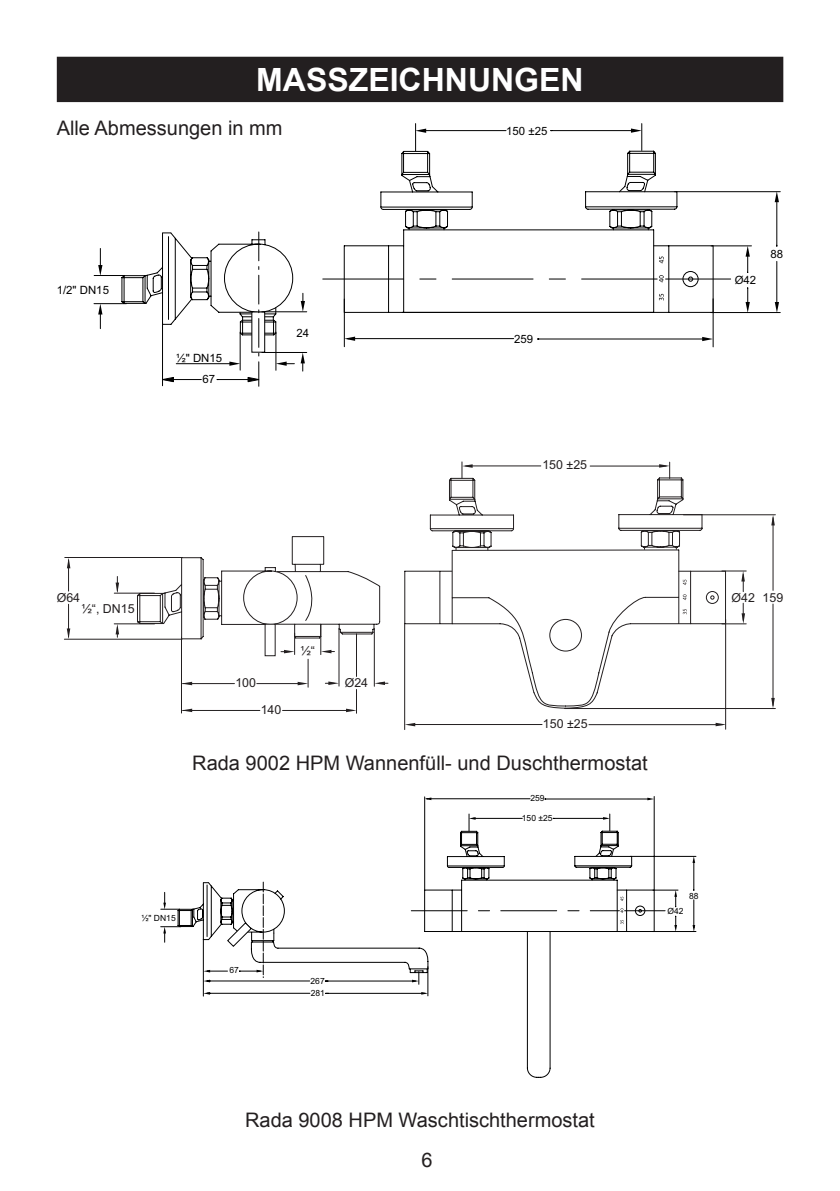
<style>
.page{position:relative;width:840px;height:1191px;background:#fff}
.page>*{position:absolute;margin:0;border:0;box-sizing:border-box;transform-origin:0 0}
.Heading_1{font:700 32px "Arial";color:#fff}
._1_2_3{font:20px "Arial";color:#231f20}
.t1{font:12.4px "Arial";color:#231f20}
.t2{font:11.4px "Arial";color:#000}
.t3{font:8.6px/12.2px "Arial";color:#000}
</style>
<div class="page">
<div style="left:57px;top:57px;width:725px;height:45px;background:#231f20"></div>
<hr style="left:344px;top:312px;width:309px;height:1px;background:#000">
<hr style="left:344px;top:245px;width:59px;height:1px;background:#000">
<hr style="left:344px;top:246px;width:1px;height:66px;background:#000">
<svg style="left:380px;top:150px;width:333px;height:163px"></svg>
<hr style="left:344px;top:299px;width:1px;height:48px;background:#000">
<hr style="left:712px;top:299px;width:1px;height:48px;background:#000">
<hr style="left:674px;top:191px;width:105px;height:1px;background:#000">
<hr style="left:710px;top:312px;width:69px;height:1px;background:#000">
<hr style="left:94px;top:275px;width:30px;height:1px;background:#000">
<hr style="left:94px;top:303px;width:32px;height:1px;background:#000">
<svg style="left:344px;top:336px;width:11px;height:5px"></svg>
<svg style="left:701px;top:337px;width:11px;height:4px"></svg>
<hr style="left:347px;top:338px;width:166px;height:1px;background:#000">
<svg style="left:415px;top:124px;width:11px;height:27px"></svg>
<svg style="left:630px;top:124px;width:12px;height:26px"></svg>
<hr style="left:422px;top:130px;width:83px;height:1px;background:#000">
<svg style="left:774px;top:302px;width:4px;height:10px"></svg>
<svg style="left:774px;top:191px;width:4px;height:11px"></svg>
<hr style="left:776px;top:261px;width:1px;height:45px;background:#000">
<svg style="left:98px;top:248px;width:4px;height:27px"></svg>
<svg style="left:98px;top:304px;width:4px;height:25px"></svg>
<svg style="left:658px;top:294px;width:5px;height:6px"></svg>
<svg style="left:658px;top:256px;width:5px;height:7px"></svg>
<hr style="left:550px;top:130px;width:87px;height:1px;background:#000">
<hr style="left:776px;top:201px;width:1px;height:45px;background:#000">
<hr style="left:537px;top:339px;width:168px;height:1px;background:#000">
<svg style="left:322px;top:275px;width:408px;height:7px"></svg>
<svg style="left:121px;top:232px;width:173px;height:154px"></svg>
<hr style="left:262px;top:311px;width:44px;height:1px;background:#000">
<hr style="left:262px;top:352px;width:44px;height:1px;background:#000">
<svg style="left:300px;top:353px;width:5px;height:18px"></svg>
<svg style="left:300px;top:293px;width:5px;height:19px"></svg>
<svg style="left:380px;top:191px;width:297px;height:19px"></svg>
<hr style="left:710px;top:245px;width:41px;height:1px;background:#000">
<svg style="left:745px;top:246px;width:4px;height:26px"></svg>
<svg style="left:745px;top:288px;width:4px;height:24px"></svg>
<svg style="left:136px;top:477px;width:566px;height:162px"></svg>
<svg style="left:181px;top:477px;width:500px;height:163px"></svg>
<hr style="left:465px;top:465px;width:75px;height:1px;background:#231f20">
<svg style="left:461px;top:462px;width:11px;height:16px"></svg>
<hr style="left:589px;top:466px;width:76px;height:1px;background:#231f20">
<svg style="left:658px;top:462px;width:12px;height:16px"></svg>
<hr style="left:404px;top:623px;width:1px;height:106px;background:#231f20">
<hr style="left:724px;top:619px;width:1px;height:110px;background:#231f20">
<hr style="left:408px;top:724px;width:133px;height:1px;background:#231f20">
<svg style="left:404px;top:723px;width:11px;height:3px"></svg>
<hr style="left:588px;top:724px;width:134px;height:1px;background:#231f20">
<svg style="left:715px;top:723px;width:10px;height:3px"></svg>
<svg style="left:451px;top:549px;width:294px;height:160px"></svg>
<hr style="left:564px;top:708px;width:211px;height:1px;background:#231f20">
<hr style="left:683px;top:514px;width:92px;height:1px;background:#231f20">
<hr style="left:772px;top:518px;width:1px;height:72px;background:#231f20">
<svg style="left:770px;top:515px;width:4px;height:10px"></svg>
<hr style="left:772px;top:604px;width:1px;height:101px;background:#231f20">
<svg style="left:771px;top:698px;width:3px;height:10px"></svg>
<hr style="left:114px;top:593px;width:40px;height:1px;background:#231f20">
<hr style="left:114px;top:623px;width:40px;height:1px;background:#231f20">
<hr style="left:64px;top:639px;width:118px;height:1px;background:#231f20">
<hr style="left:65px;top:557px;width:117px;height:1px;background:#231f20">
<svg style="left:67px;top:558px;width:3px;height:10px"></svg>
<svg style="left:67px;top:628px;width:3px;height:11px"></svg>
<hr style="left:68px;top:560px;width:1px;height:31px;background:#231f20">
<svg style="left:115px;top:576px;width:4px;height:17px"></svg>
<svg style="left:115px;top:624px;width:4px;height:13px"></svg>
<hr style="left:68px;top:604px;width:1px;height:33px;background:#231f20">
<hr style="left:181px;top:637px;width:1px;height:76px;background:#231f20">
<hr style="left:182px;top:683px;width:52px;height:1px;background:#231f20">
<svg style="left:182px;top:682px;width:10px;height:3px"></svg>
<hr style="left:257px;top:683px;width:46px;height:1px;background:#231f20">
<hr style="left:182px;top:710px;width:78px;height:1px;background:#231f20">
<svg style="left:182px;top:708px;width:10px;height:4px"></svg>
<hr style="left:282px;top:710px;width:71px;height:1px;background:#231f20">
<svg style="left:346px;top:689px;width:11px;height:24px"></svg>
<hr style="left:338px;top:628px;width:1px;height:58px;background:#231f20">
<hr style="left:374px;top:628px;width:1px;height:58px;background:#231f20">
<svg style="left:325px;top:681px;width:14px;height:4px"></svg>
<svg style="left:374px;top:681px;width:14px;height:4px"></svg>
<hr style="left:356px;top:634px;width:1px;height:42px;background:#231f20">
<svg style="left:281px;top:633px;width:27px;height:54px"></svg>
<svg style="left:320px;top:625px;width:14px;height:29px"></svg>
<hr style="left:424px;top:797px;width:1px;height:93px;background:#000">
<hr style="left:653px;top:796px;width:1px;height:93px;background:#000">
<hr style="left:629px;top:856px;width:66px;height:1px;background:#000">
<hr style="left:652px;top:931px;width:43px;height:1px;background:#000">
<hr style="left:203px;top:939px;width:1px;height:57px;background:#000">
<svg style="left:424px;top:797px;width:7px;height:3px"></svg>
<svg style="left:647px;top:797px;width:6px;height:3px"></svg>
<hr style="left:426px;top:798px;width:103px;height:1px;background:#000">
<svg style="left:692px;top:899px;width:2px;height:32px"></svg>
<svg style="left:692px;top:856px;width:2px;height:34px"></svg>
<hr style="left:544px;top:798px;width:105px;height:1px;background:#000">
<svg style="left:411px;top:814px;width:266px;height:118px"></svg>
<svg style="left:251px;top:931px;width:299px;height:146px"></svg>
<svg style="left:412px;top:971px;width:7px;height:13px"></svg>
<hr style="left:325px;top:980px;width:90px;height:1px;background:#000">
<svg style="left:161px;top:882px;width:124px;height:100px"></svg>
<hr style="left:207px;top:980px;width:102px;height:1px;background:#000">
<hr style="left:325px;top:993px;width:100px;height:1px;background:#000">
<hr style="left:207px;top:993px;width:103px;height:1px;background:#000">
<hr style="left:427px;top:966px;width:1px;height:30px;background:#000">
<p class="Heading_1" style="left:256px;top:58px;width:329px">MASSZEICHNUNGEN</p>
<p class="t2" style="left:506px;top:123px;width:43px">150 ±25</p>
<p class="_1_2_3" style="left:57px;top:115px;width:227px">Alle Abmessungen in mm</p>
<p class="t2" style="left:57px;top:283px;width:54px">1/2" DN15</p>
<p class="t2" style="left:176px;top:350px;width:47px">½" DN15</p>
<p class="t2" style="left:202px;top:372px;width:14px">67</p>
<p class="t2" style="left:296px;top:325px;width:14px">24</p>
<p class="t2" style="left:514px;top:331px;width:21px">259</p>
<p class="t1" style="left:542px;top:457px;width:46px">150 ±25</p>
<p class="t2" style="left:734px;top:273px;width:23px">Ø42</p>
<p class="t2" style="left:770px;top:246px;width:14px">88</p>
<p class="t1" style="left:57px;top:589px;width:25px">Ø64</p>
<p class="t1" style="left:81px;top:600px;width:55px">½“, DN15</p>
<p class="t1" style="left:235px;top:674px;width:22px">100</p>
<p class="t1" style="left:260px;top:701px;width:22px">140</p>
<p class="t1" style="left:300px;top:642px;width:16px">½“</p>
<p class="t1" style="left:344px;top:674px;width:25px">Ø24</p>
<p class="t1" style="left:542px;top:716px;width:46px">150 ±25</p>
<p class="_1_2_3" style="left:192px;top:750px;width:457px">Rada 9002 HPM Wannenfüll- und Duschthermostat</p>
<p class="t3" style="left:530px;top:792px;width:16px">259</p>
<p class="t3" style="left:521px;top:812px;width:32px">150 ±25</p>
<p class="t3" style="left:141px;top:912px;width:36px">½" DN15</p>
<p class="t3" style="left:229px;top:964px;width:11px">67</p>
<p class="t3" style="left:310px;top:974px;width:16px">267<br>281</p>
<p class="t3" style="left:688px;top:890px;width:11px">88</p>
<p class="t3" style="left:667px;top:905px;width:18px">Ø42</p>
<p class="t1" style="left:731px;top:589px;width:53px">Ø42 159</p>
<p class="_1_2_3" style="left:245px;top:1107px;width:351px">Rada 9008 HPM Waschtischthermostat</p>
<p class="_1_2_3" style="left:421px;top:1147px;width:13px">6</p>
</div>
